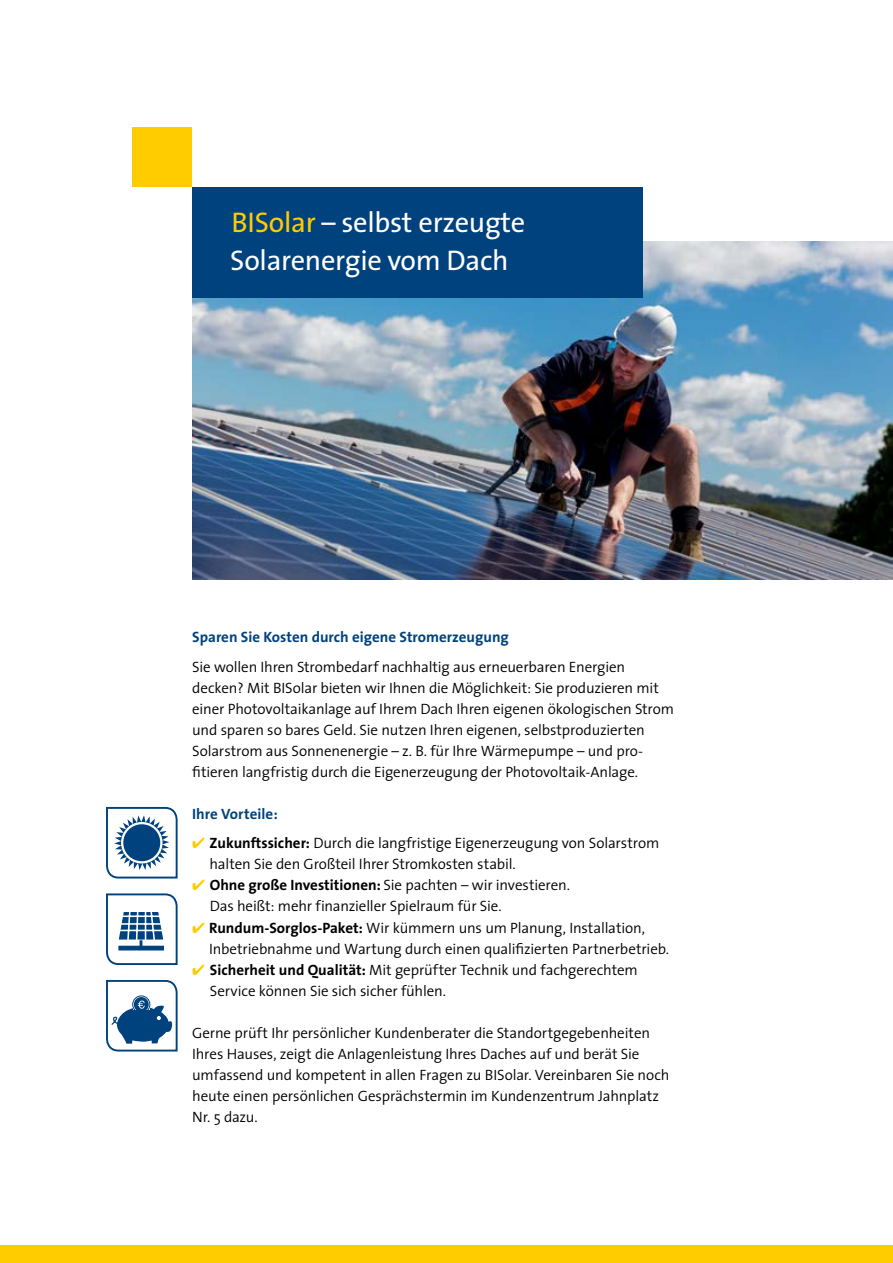
<style>
.page{position:relative;width:893px;height:1263px;background:#fff}
.page>*{position:absolute;margin:0;border:0;box-sizing:border-box;transform-origin:0 0}
.t1{font:28.5px/37.5px "The Sans";letter-spacing:-.01em;color:#fff}
.t2{font:300 15px/21px "The Sans";letter-spacing:-.01em;color:#000}
.t3{font:700 15px "The Sans";color:#00427d}
.s1{color:#fc0}
.s2{font-weight:700}
</style>
<div class="page">
<img style="left:192px;top:241px;width:701px;height:338px">
<div style="left:0;top:1245px;width:893px;height:18px;background:#fc0"></div>
<svg style="left:106px;top:807px;width:72px;height:72px"></svg>
<svg style="left:106px;top:980px;width:72px;height:72px"></svg>
<div style="left:132px;top:995px;width:18px;height:18px;border:1px solid #00427d;border-radius:50%"></div>
<svg style="left:106px;top:893px;width:72px;height:72px"></svg>
<hr style="left:118px;top:946px;width:46px;height:4px;background:#00427d">
<div style="left:192px;top:187px;width:450px;height:111px;background:#00427d"></div>
<div style="left:132px;top:127px;width:60px;height:60px;background:#fc0"></div>
<h1 class="t1" style="left:230px;top:203px;width:297px"><span class="s1">BISolar</span> – selbst erzeugte<br>Solarenergie vom Dach</h1>
<p class="t3" style="left:192px;top:625px;width:318px">Sparen Sie Kosten durch eigene Stromerzeugung</p>
<p class="t2" style="left:192px;top:656px;width:483px">Sie wollen Ihren Strombedarf nachhaltig aus erneuerbaren Energien decken? Mit BISolar bieten wir Ihnen die Möglichkeit: Sie produzieren mit einer Photovoltaikanlage auf Ihrem Dach Ihren eigenen ökologischen Strom und sparen so bares Geld. Sie nutzen Ihren eigenen, selbstproduzierten Solarstrom aus Sonnenenergie – z. B. für Ihre Wärmepumpe – und pro&shy;fitieren langfristig durch die Eigenerzeugung der Photovoltaik-Anlage.</p>
<p class="t3" style="left:192px;top:801px;width:87px">Ihre Vorteile:</p>
<p class="t2" style="left:210px;top:832px;width:451px;text-indent:-17px"><span class="s1">✔</span> <span class="s2">Zukunftssicher:</span> Durch die langfristige Eigenerzeugung von Solarstrom halten Sie den Großteil Ihrer Stromkosten stabil.</p>
<p class="t2" style="left:210px;top:874px;width:362px;text-indent:-18px"><span class="s1">✔</span> <span class="s2">Ohne große Investitionen:</span> Sie pachten – wir investieren.<br>Das heißt: mehr finanzieller Spielraum für Sie.</p>
<p class="t2" style="left:209px;top:916px;width:462px;text-indent:-17px"><span class="s1">✔</span> <span class="s2">Rundum-Sorglos-Paket:</span> Wir kümmern uns um Planung, Installation,<br>Inbetriebnahme und Wartung durch einen qualifizierten Partnerbetrieb.</p>
<p class="t2" style="left:210px;top:958px;width:429px;text-indent:-18px"><span class="s1">✔</span> <span class="s2">Sicherheit und Qualität:</span> Mit geprüfter Technik und fachgerechtem<br>Service können Sie sich sicher fühlen.</p>
<p class="t2" style="left:192px;top:1022px;width:479px">Gerne prüft Ihr persönlicher Kundenberater die Standortgegebenheiten Ihres Hauses, zeigt die Anlagenleistung Ihres Daches auf und berät Sie umfassend und kompetent in allen Fragen zu BISolar. Vereinbaren Sie noch heute einen persönlichen Gesprächstermin im Kundenzentrum Jahnplatz Nr. 5 dazu.</p>
</div>
